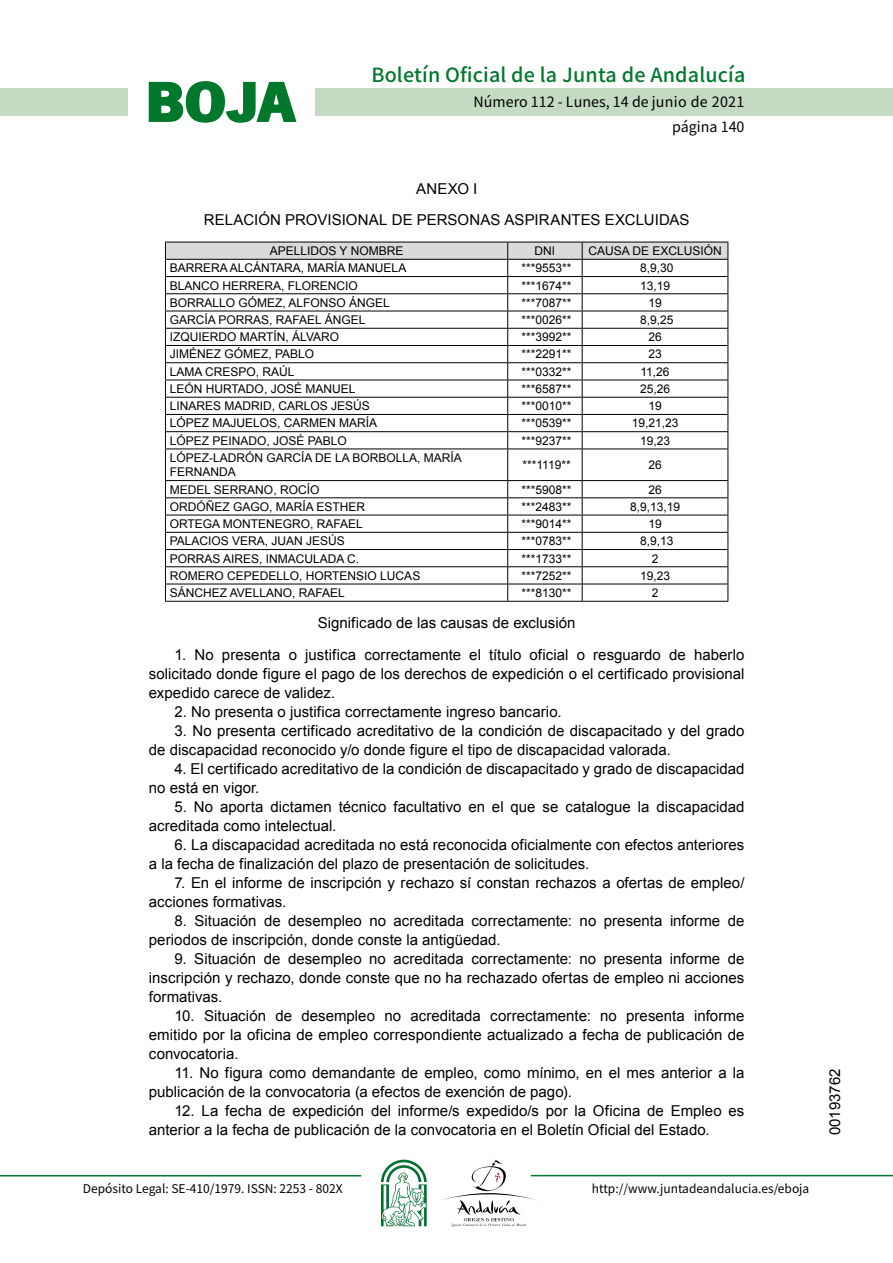
<style>
.page{position:relative;width:893px;height:1263px;background:#fff}
.page>*{position:absolute;margin:0;border:0;box-sizing:border-box;transform-origin:0 0}
.t1{font:700 57.75px "News Got T";color:#00782c;scale:1.14 1}
.t2{font:500 19.5px "Noto Sans HK";letter-spacing:.01em;color:#00782c}
.t3{font:15px/19px "Arial";color:#000}
.t4{font:14.25px/24.5px "Noto Sans HK";color:#000;text-align:right}
.t5{font:12px/14.4px "Arial";color:#000}
.t6{font:12px "Noto Sans HK";color:#000}
</style>
<div class="page">
<div style="left:315px;top:88px;width:577px;height:28px;background:#c5dac3"></div>
<div style="left:0;top:88px;width:128px;height:28px;background:#c5dac3"></div>
<hr style="left:0;top:1175px;width:361px;height:2px;background:#00782c">
<hr style="left:531px;top:1175px;width:361px;height:1px;background:#00782c">
<svg style="left:148px;top:81px;width:149px;height:42px"></svg>
<svg style="left:442px;top:1160px;width:100px;height:67px"></svg>
<svg style="left:381px;top:1160px;width:45px;height:66px"></svg>
<svg style="left:165px;top:242px;width:563px;height:207px"></svg>
<hr style="left:165px;top:449px;width:342px;height:1px;background:#000">
<hr style="left:165px;top:449px;width:1px;height:31px;background:#000">
<hr style="left:507px;top:449px;width:75px;height:1px;background:#000">
<hr style="left:507px;top:449px;width:1px;height:31px;background:#000">
<hr style="left:582px;top:449px;width:146px;height:1px;background:#000">
<hr style="left:581px;top:449px;width:1px;height:31px;background:#000">
<hr style="left:727px;top:449px;width:1px;height:31px;background:#000">
<hr style="left:165px;top:480px;width:342px;height:1px;background:#000">
<hr style="left:507px;top:480px;width:75px;height:1px;background:#000">
<hr style="left:582px;top:480px;width:146px;height:1px;background:#000">
<hr style="left:165px;top:497px;width:342px;height:1px;background:#000">
<hr style="left:507px;top:497px;width:75px;height:1px;background:#000">
<hr style="left:582px;top:497px;width:146px;height:1px;background:#000">
<hr style="left:165px;top:515px;width:342px;height:1px;background:#000">
<hr style="left:507px;top:515px;width:75px;height:1px;background:#000">
<hr style="left:582px;top:515px;width:146px;height:1px;background:#000">
<hr style="left:165px;top:532px;width:342px;height:1px;background:#000">
<hr style="left:507px;top:532px;width:75px;height:1px;background:#000">
<hr style="left:582px;top:532px;width:146px;height:1px;background:#000">
<hr style="left:165px;top:549px;width:342px;height:1px;background:#000">
<hr style="left:507px;top:549px;width:75px;height:1px;background:#000">
<hr style="left:582px;top:549px;width:146px;height:1px;background:#000">
<hr style="left:165px;top:566px;width:342px;height:1px;background:#000">
<hr style="left:507px;top:566px;width:75px;height:1px;background:#000">
<hr style="left:582px;top:566px;width:146px;height:1px;background:#000">
<hr style="left:165px;top:584px;width:342px;height:1px;background:#000">
<svg style="left:165px;top:481px;width:1px;height:120px"></svg>
<hr style="left:507px;top:584px;width:75px;height:1px;background:#000">
<svg style="left:507px;top:481px;width:1px;height:120px"></svg>
<hr style="left:582px;top:584px;width:146px;height:1px;background:#000">
<svg style="left:581px;top:481px;width:1px;height:120px"></svg>
<svg style="left:727px;top:481px;width:1px;height:120px"></svg>
<hr style="left:165px;top:601px;width:342px;height:1px;background:#000">
<hr style="left:507px;top:601px;width:75px;height:1px;background:#000">
<hr style="left:582px;top:601px;width:146px;height:1px;background:#000">
<h1 class="t1" style="left:145px;top:68px;width:133px">BOJA</h1>
<h2 class="t2" style="left:371px;top:64px;width:375px">Boletín Oficial de la Junta de Andalucía</h2>
<p class="t4" style="left:473px;top:90px;width:272px">Número 112 - Lunes, 14 de junio de 2021 página 140</p>
<p class="t3" style="left:416px;top:179px;width:63px">Anexo I</p>
<p class="t3" style="left:204px;top:210px;width:21px">Relaci</p>
<p class="t3" style="left:258px;top:210px;width:37px">ón provisional</p>
<p class="t3" style="left:391px;top:210px;width:37px">de personas</p>
<p class="t3" style="left:504px;top:210px;width:11px">aspirantes</p>
<p class="t3" style="left:604px;top:210px;width:31px">excluidas</p>
<p class="t5" style="left:270px;top:244px;width:135px">APELLIDOS Y NOMBRE</p>
<p class="t5" style="left:534px;top:244px;width:22px">DNI</p>
<p class="t5" style="left:588px;top:244px;width:135px">CAUSA DE EXCLUSIÓN</p>
<p class="t5" style="left:170px;top:261px;width:238px">BARRERA ALCÁNTARA, MARÍA MANUELA</p>
<p class="t5" style="left:521px;top:261px;width:52px">***9553**</p>
<p class="t5" style="left:640px;top:261px;width:35px">8,9,30</p>
<p class="t5" style="left:170px;top:278px;width:190px">BLANCO HERRERA, FLORENCIO</p>
<p class="t5" style="left:521px;top:278px;width:52px">***1674**</p>
<p class="t5" style="left:640px;top:278px;width:32px">13,19</p>
<p class="t5" style="left:170px;top:295px;width:222px">BORRALLO GÓMEZ, ALFONSO ÁNGEL</p>
<p class="t5" style="left:521px;top:295px;width:52px">***7087**</p>
<p class="t5" style="left:648px;top:295px;width:15px">19</p>
<p class="t5" style="left:170px;top:313px;width:197px">GARCÍA PORRAS, RAFAEL ÁNGEL</p>
<p class="t5" style="left:521px;top:313px;width:52px">***0026**</p>
<p class="t5" style="left:640px;top:313px;width:35px">8,9,25</p>
<p class="t5" style="left:170px;top:330px;width:171px">IZQUIERDO MARTÍN, ÁLVARO</p>
<p class="t5" style="left:521px;top:330px;width:52px">***3992**</p>
<p class="t5" style="left:648px;top:330px;width:15px">26</p>
<p class="t5" style="left:170px;top:347px;width:146px">JIMÉNEZ GÓMEZ, PABLO</p>
<p class="t5" style="left:521px;top:347px;width:52px">***2291**</p>
<p class="t5" style="left:648px;top:347px;width:15px">23</p>
<p class="t5" style="left:170px;top:364px;width:126px">LAMA CRESPO, RAÚL</p>
<p class="t5" style="left:521px;top:364px;width:52px">***0332**</p>
<p class="t5" style="left:640px;top:364px;width:31px">11,26</p>
<p class="t5" style="left:170px;top:382px;width:187px">LEÓN HURTADO, JOSÉ MANUEL</p>
<p class="t5" style="left:521px;top:382px;width:52px">***6587**</p>
<p class="t5" style="left:640px;top:382px;width:32px">25,26</p>
<p class="t5" style="left:170px;top:399px;width:202px">LINARES MADRID, CARLOS JESÚS</p>
<p class="t5" style="left:521px;top:399px;width:52px">***0010**</p>
<p class="t5" style="left:648px;top:399px;width:15px">19</p>
<p class="t5" style="left:170px;top:416px;width:209px">LÓPEZ MAJUELOS, CARMEN MARÍA</p>
<p class="t5" style="left:521px;top:416px;width:52px">***0539**</p>
<p class="t5" style="left:631px;top:416px;width:48px">19,21,23</p>
<p class="t5" style="left:170px;top:433px;width:179px">LÓPEZ PEINADO, JOSÉ PABLO</p>
<p class="t5" style="left:521px;top:433px;width:52px">***9237**</p>
<p class="t5" style="left:640px;top:433px;width:32px">19,23</p>
<p class="t5" style="left:170px;top:451px;width:294px">LÓPEZ-LADRÓN GARCÍA DE LA BORBOLLA, MARÍA<br>FERNANDA</p>
<p class="t5" style="left:522px;top:458px;width:50px">***1119**</p>
<p class="t5" style="left:648px;top:458px;width:15px">26</p>
<p class="t5" style="left:170px;top:482px;width:151px">MEDEL SERRANO, ROCÍO</p>
<p class="t5" style="left:521px;top:482px;width:52px">***5908**</p>
<p class="t5" style="left:648px;top:482px;width:15px">26</p>
<p class="t5" style="left:170px;top:500px;width:197px">ORDÓÑEZ GAGO, MARÍA ESTHER</p>
<p class="t5" style="left:521px;top:500px;width:52px">***2483**</p>
<p class="t5" style="left:630px;top:500px;width:52px">8,9,13,19</p>
<p class="t5" style="left:170px;top:517px;width:195px">ORTEGA MONTENEGRO, RAFAEL</p>
<p class="t5" style="left:521px;top:517px;width:52px">***9014**</p>
<p class="t5" style="left:648px;top:517px;width:15px">19</p>
<p class="t5" style="left:170px;top:534px;width:177px">PALACIOS VERA, JUAN JESÚS</p>
<p class="t5" style="left:521px;top:534px;width:52px">***0783**</p>
<p class="t5" style="left:640px;top:534px;width:35px">8,9,13</p>
<p class="t5" style="left:170px;top:551px;width:191px">PORRAS AIRES, INMACULADA C.</p>
<p class="t5" style="left:521px;top:551px;width:52px">***1733**</p>
<p class="t5" style="left:651px;top:551px;width:8px">2</p>
<p class="t5" style="left:170px;top:568px;width:252px">ROMERO CEPEDELLO, HORTENSIO LUCAS</p>
<p class="t5" style="left:521px;top:568px;width:52px">***7252**</p>
<p class="t5" style="left:640px;top:568px;width:32px">19,23</p>
<p class="t5" style="left:170px;top:586px;width:177px">SÁNCHEZ AVELLANO, RAFAEL</p>
<p class="t5" style="left:521px;top:586px;width:52px">***8130**</p>
<p class="t5" style="left:651px;top:586px;width:8px">2</p>
<p class="t3" style="left:318px;top:613px;width:259px">Significado de las causas de exclusión</p>
<p class="t3" style="left:149px;top:645px;width:597px;text-align:justify;text-indent:26px">1. No presenta o justifica correctamente el título oficial o resguardo de haberlo solicitado donde figure el pago de los derechos de expedición o el certificado provisional expedido carece de validez.</p>
<p class="t3" style="left:174px;top:702px;width:388px">2. No presenta o justifica correctamente ingreso bancario.</p>
<p class="t3" style="left:149px;top:721px;width:597px;text-indent:26px">3. No presenta certificado acreditativo de la condición de discapacitado y del grado de discapacidad reconocido y/o donde figure el tipo de discapacidad valorada.</p>
<p class="t3" style="left:149px;top:759px;width:597px;text-indent:26px">4. El certificado acreditativo de la condición de discapacitado y grado de discapacidad no está en vigor.</p>
<p class="t3" style="left:149px;top:797px;width:597px;text-indent:26px">5. No aporta dictamen técnico facultativo en el que se catalogue la discapacidad acreditada como intelectual.</p>
<p class="t3" style="left:149px;top:835px;width:597px;text-indent:26px">6. La discapacidad acreditada no está reconocida oficialmente con efectos anteriores a la fecha de finalización del plazo de presentación de solicitudes.</p>
<p class="t3" style="left:149px;top:873px;width:597px;text-indent:26px">7. En el informe de inscripción y rechazo sí constan rechazos a ofertas de empleo/ acciones formativas.</p>
<p class="t3" style="left:149px;top:912px;width:597px;text-indent:26px">8. Situación de desempleo no acreditada correctamente: no presenta informe de periodos de inscripción, donde conste la antigüedad.</p>
<p class="t3" style="left:149px;top:950px;width:597px;text-align:justify;text-indent:26px">9. Situación de desempleo no acreditada correctamente: no presenta informe de inscripción y rechazo, donde conste que no ha rechazado ofertas de empleo ni acciones formativas.</p>
<p class="t3" style="left:149px;top:1007px;width:597px;text-align:justify;text-indent:26px">10. Situación de desempleo no acreditada correctamente: no presenta informe emitido por la oficina de empleo correspondiente actualizado a fecha de publicación de convocatoria.</p>
<p class="t3" style="left:149px;top:1064px;width:597px;text-indent:26px">11. No figura como demandante de empleo, como mínimo, en el mes anterior a la publicación de la convocatoria (a efectos de exención de pago).</p>
<p class="t3" style="left:149px;top:1102px;width:597px;text-indent:26px">12. La fecha de expedición del informe/s expedido/s por la Oficina de Empleo es anterior a la fecha de publicación de la convocatoria en el Boletín Oficial del Estado.</p>
<p class="t6" style="left:83px;top:1181px;width:261px">Depósito Legal: SE-410/1979. ISSN: 2253 - 802X</p>
<p class="t6" style="left:592px;top:1181px;width:219px">http://www.juntadeandalucia.es/eboja</p>
<p class="t3" style="left:825px;top:1135px;width:68px;rotate:-90deg">00193762</p>
</div>
